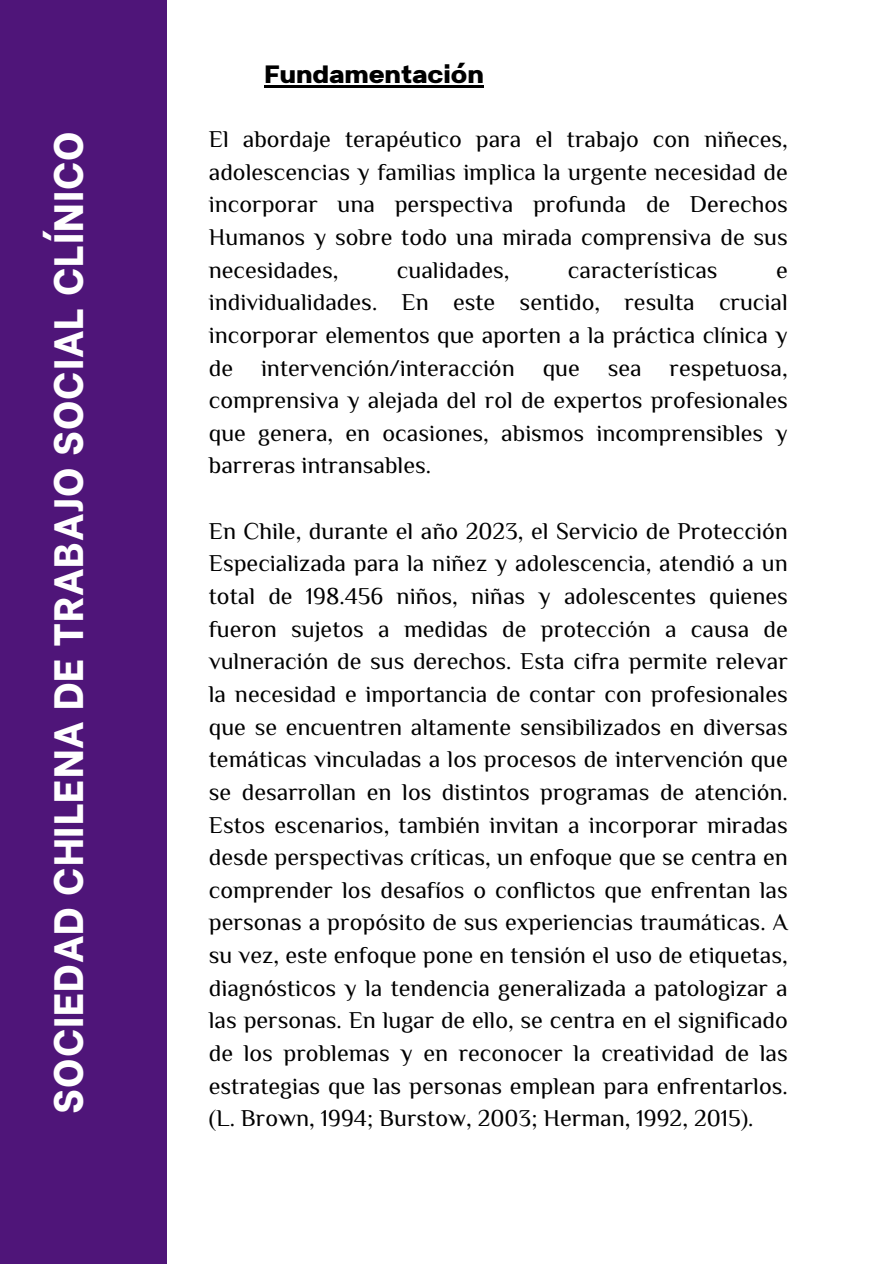
<style>
.page{position:relative;width:894px;height:1264px;background:#fff}
.page>*{position:absolute;margin:0;border:0;box-sizing:border-box;transform-origin:0 0}
.t1{font:800 40.8px "Be Vietnam";letter-spacing:.025em;color:#fff}
.t2{font:700 30px "Breul Grotesk A";color:#000}
.t3{font:24px/32.7px "Philosopher";color:#000;text-align:justify}
</style>
<div class="page">
<div style="left:0;top:0;width:166px;height:1263px;background:#4f1579"></div>
<hr style="left:264px;top:86px;width:219px;height:2px;background:#000">
<h1 class="t1" style="left:34px;top:1113px;width:983px;rotate:-90deg">SOCIEDAD CHILENA DE TRABAJO SOCIAL CLÍNICO</h1>
<h2 class="t2" style="left:264px;top:49px;width:221px">Fundamentación</h2>
<p class="t3" style="left:209px;top:125px;width:580px">El abordaje terapéutico para el trabajo con niñeces, adolescencias y familias implica la urgente necesidad de incorporar una perspectiva profunda de Derechos Humanos y sobre todo una mirada comprensiva de sus necesidades,</p>
<p class="t3" style="left:397px;top:255px;width:114px">cualidades,</p>
<p class="t3" style="left:567px;top:255px;width:151px">características</p>
<p class="t3" style="left:209px;top:255px;width:580px;text-indent:567px">e individualidades. En este sentido, resulta crucial incorporar elementos que aporten a la práctica clínica y de intervención/interacción que sea respetuosa, comprensiva y alejada del rol de expertos profesionales que genera, en ocasiones, abismos incomprensibles y barreras intransables.</p>
<p class="t3" style="left:209px;top:516px;width:580px">En Chile, durante el año 2023, el Servicio de Protección Especializada para la niñez y adolescencia, atendió a un total de 198.456 niños, niñas y adolescentes quienes fueron sujetos a medidas de protección a causa de vulneración de sus derechos. Esta cifra permite relevar la necesidad e importancia de contar con profesionales que se encuentren altamente sensibilizados en diversas temáticas vinculadas a los procesos de intervención que se desarrollan en los distintos programas de atención.<br>Estos escenarios, también invitan a incorporar miradas desde perspectivas críticas, un enfoque que se centra en comprender los desafíos o conflictos que enfrentan las personas a propósito de sus experiencias traumáticas. A su vez, este enfoque pone en tensión el uso de etiquetas, diagnósticos y la tendencia generalizada a patologizar a las personas. En lugar de ello, se centra en el significado de los problemas y en reconocer la creatividad de las estrategias que las personas emplean para enfrentarlos. (L. Brown, 1994; Burstow, 2003; Herman, 1992, 2015).</p>
</div>
